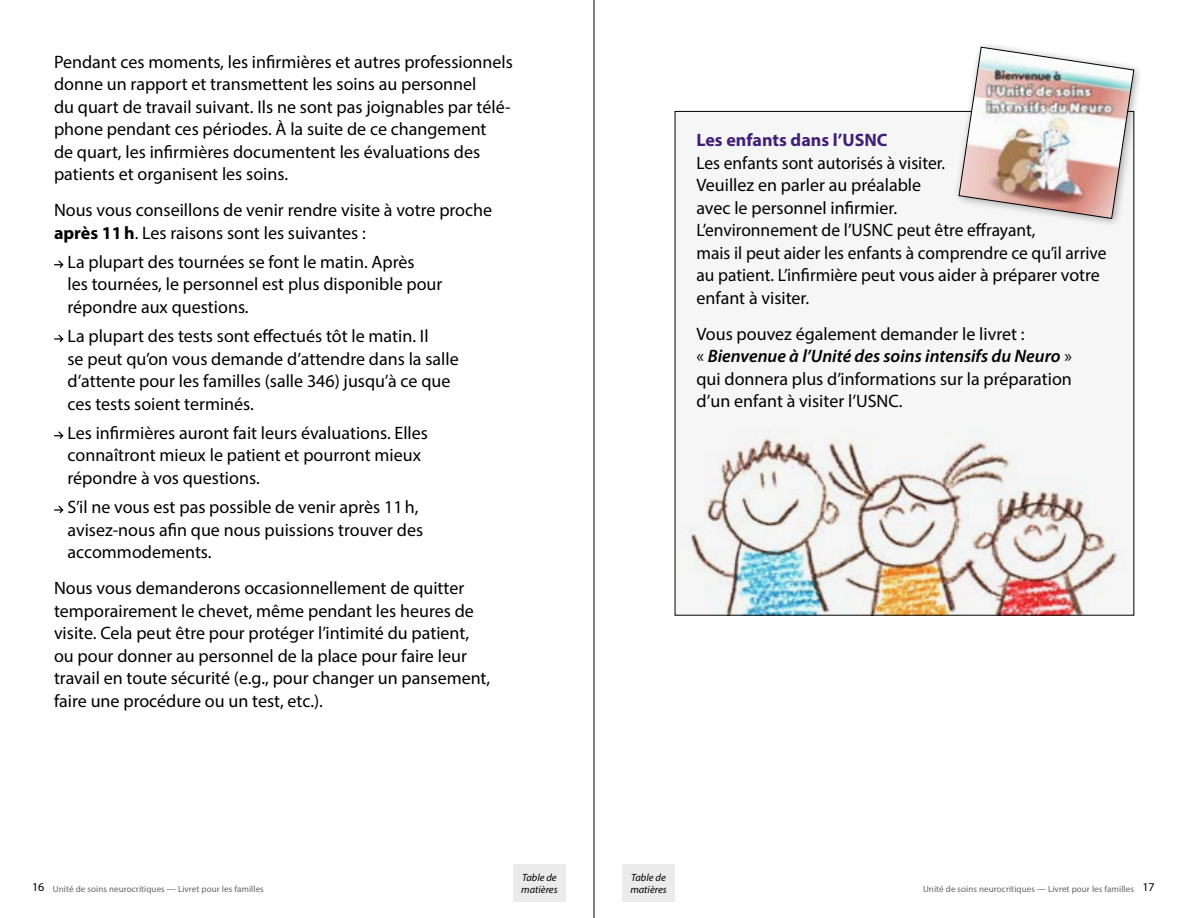
<style>
.page{position:relative;width:1188px;height:918px;background:#fff}
.page>*{position:absolute;margin:0;border:0;box-sizing:border-box;transform-origin:0 0}
.t1{font:18px/22.5px "Myriad Pro";color:#000}
.t2{font:700 18px "Myriad Pro";color:#421f77}
.t3{font:italic 10.5px/12.6px "Myriad Pro";color:#000}
.t4{font:9px "Myriad Pro";letter-spacing:.01em;color:#636466}
.s1{font-weight:700}
.s2{font-weight:600;font-style:italic}
.s3{font-size:12px;color:#000}
</style>
<div class="page">
<div style="left:675px;top:111px;width:459px;height:504px;background:#f6f6f6"></div>
<svg style="left:54px;top:260px;width:10px;height:8px"></svg>
<svg style="left:54px;top:335px;width:10px;height:7px"></svg>
<svg style="left:54px;top:431px;width:10px;height:8px"></svg>
<svg style="left:54px;top:506px;width:10px;height:7px"></svg>
<img style="left:674px;top:407px;width:461px;height:208px">
<div style="left:952px;top:40px;width:191px;height:188px;background:#000;opacity:.35"></div>
<img style="left:959px;top:47px;width:175px;height:172px">
<div style="left:622px;top:864px;width:53px;height:38px;background:#ebebec"></div>
<div style="left:513px;top:864px;width:53px;height:38px;background:#ebebec"></div>
<hr style="left:594px;top:0;width:1px;height:918px;background:#000">
<p class="t1" style="left:54px;top:50px;width:461px">Pendant ces moments, les infirmières et autres professionnels donne un rapport et transmettent les soins au personnel<br>du quart de travail suivant. Ils ne sont pas joignables par télé&shy;phone pendant ces périodes. À la suite de ce changement<br>de quart, les infirmières documentent les évaluations des patients et organisent les soins.</p>
<p class="t1" style="left:54px;top:198px;width:440px">Nous vous conseillons de venir rendre visite à votre proche <span class="s1">après 11h</span>. Les raisons sont les suivantes :</p>
<p class="t1" style="left:68px;top:250px;width:376px">La plupart des tournées se font le matin. Après<br>les tournées, le personnel est plus disponible pour répondre aux questions.</p>
<p class="t1" style="left:68px;top:324px;width:393px">La plupart des tests sont effectués tôt le matin. Il<br>se peut qu’on vous demande d’attendre dans la salle d’attente pour les familles (salle 346) jusqu’à ce que ces tests soient terminés.</p>
<p class="t1" style="left:68px;top:421px;width:362px">Les infirmières auront fait leurs évaluations. Elles connaîtront mieux le patient et pourront mieux répondre à vos questions.</p>
<p class="t1" style="left:68px;top:495px;width:357px">S’il ne vous est pas possible de venir après 11h, avisez-nous afin que nous puissions trouver des accommodements.</p>
<p class="t1" style="left:54px;top:576px;width:438px">Nous vous demanderons occasionnellement de quitter temporairement le chevet, même pendant les heures de visite. Cela peut être pour protéger l’intimité du patient, ou pour donner au personnel de la place pour faire leur travail en toute sécurité (e.g., pour changer un pansement, faire une procédure ou un test, etc.).</p>
<p class="t2" style="left:696px;top:129px;width:193px">Les enfants dans l’USNC</p>
<p class="t1" style="left:696px;top:151px;width:412px">Les enfants sont autorisés à visiter.<br>Veuillez en parler au préalable<br>avec le personnel infirmier.<br>L’environnement de l’USNC peut être effrayant,<br>mais il peut aider les enfants à comprendre ce qu’il arrive au patient. L’infirmière peut vous aider à préparer votre enfant à visiter.</p>
<p class="t1" style="left:696px;top:322px;width:377px">Vous pouvez également demander le livret :<br>« <span class="s2">Bienvenue à l’Unité des soins intensifs du Neuro</span> » qui donnera plus d’informations sur la préparation d’un enfant à visiter l’USNC.</p>
<p class="t3" style="left:521px;top:871px;width:38px">Table de matières</p>
<p class="t3" style="left:630px;top:871px;width:38px">Table de matières</p>
<p class="t4" style="left:32px;top:883px;width:233px"><span class="s3">16</span> Unité de soins neurocritiques — Livret pour les familles</p>
<p class="t4" style="left:923px;top:883px;width:233px">Unité de soins neurocritiques — Livret pour les familles <span class="s3">17</span></p>
</div>
